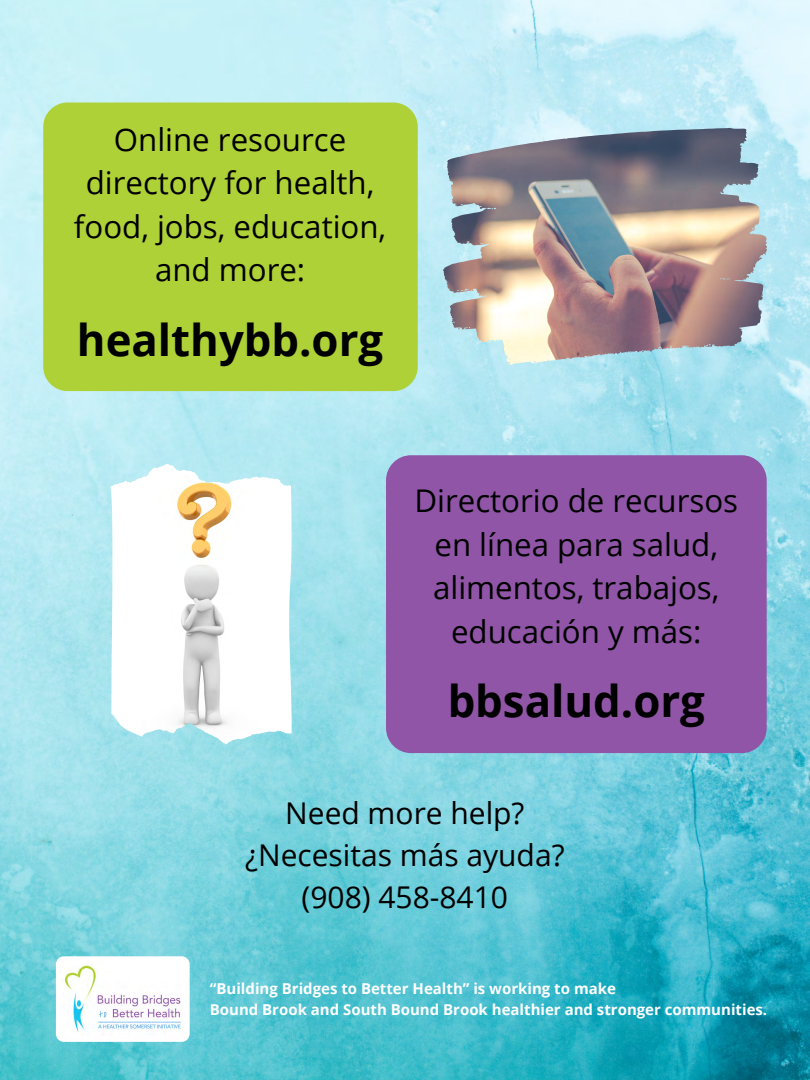
<style>
.page{position:relative;width:810px;height:1080px;background:#fff}
.page>*{position:absolute;margin:0;border:0;box-sizing:border-box;transform-origin:0 0}
.t1{font:700 43.75px "Open Sans";color:#000}
.t2{font:31.25px/43.6px "Open Sans";color:#000;text-align:center}
.t3{font:30px/41.8px "Open Sans";color:#000;text-align:center}
.t4{font:700 15px/20.6px "Open Sans";color:#fefeff}
</style>
<div class="page">
<img style="left:0;top:0;width:810px;height:1080px">
<img style="left:720px;top:141px;width:47px;height:103px">
<img style="left:111px;top:490px;width:140px;height:254px">
<div style="left:56px;top:956px;width:134px;height:86px;background:#fefeff;border-radius:8px"></div>
<img style="left:64px;top:965px;width:118px;height:68px">
<div style="left:386px;top:455px;width:381px;height:298px;background:#9055a7;border-radius:25px"></div>
<div style="left:43px;top:103px;width:375px;height:288px;background:#aed137;border-radius:24px"></div>
<p class="t2" style="left:74px;top:117px;width:314px">Online resource directory for health, food, jobs, education, and more:</p>
<h1 class="t1" style="left:77px;top:309px;width:308px">healthybb.org</h1>
<p class="t2" style="left:414px;top:478px;width:325px">Directorio de recursos en línea para salud, alimentos, trabajos, educación y más:</p>
<h1 class="t1" style="left:448px;top:671px;width:259px">bbsalud.org</h1>
<p class="t3" style="left:245px;top:792px;width:321px">Need more help? ¿Necesitas más ayuda? (908) 458-8410</p>
<p class="t4" style="left:210px;top:978px;width:559px">“Building Bridges to Better Health” is working to make<br>Bound Brook and South Bound Brook healthier and stronger communities.</p>
</div>
